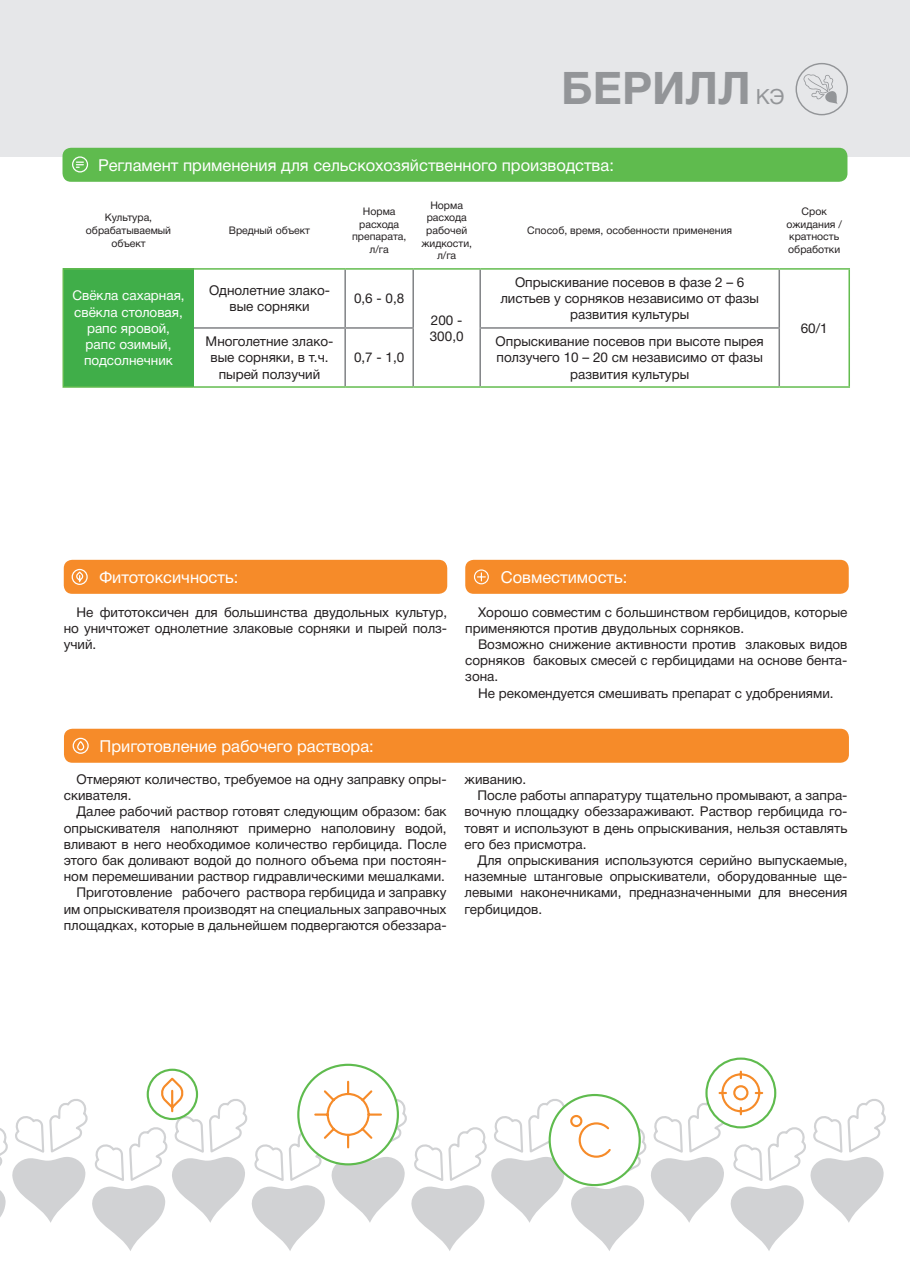
<style>
.page{position:relative;width:910px;height:1280px;background:#fff}
.page>*{position:absolute;margin:0;border:0;box-sizing:border-box;transform-origin:0 0}
.t1{font:700 45px "Helvetica Neue Cyr";color:#939598}
.t2{font:16.5px "Helvetica Neue Cyr";color:#fff}
.t3{font:13.5px/16.2px "Helvetica Neue Cyr";color:#231f20;text-align:center}
.t4{font:13.5px/16.2px "Helvetica Neue Cyr";color:#fff;text-align:center}
.t5{font:10.5px/12.6px "Helvetica Neue Cyr";color:#231f20;text-align:center}
.s1{font-weight:400;font-size:21px}
</style>
<div class="page">
<div style="left:0;top:0;width:910px;height:156px;background:#e6e7e9"></div>
<div style="left:64px;top:560px;width:383px;height:34px;background:#f68b29;border-radius:9px"></div>
<svg style="left:71px;top:568px;width:17px;height:17px"></svg>
<div style="left:465px;top:560px;width:384px;height:34px;background:#f68b29;border-radius:9px"></div>
<svg style="left:474px;top:569px;width:15px;height:16px"></svg>
<div style="left:63px;top:148px;width:784px;height:34px;background:#5fbb4e;border-radius:9px"></div>
<svg style="left:72px;top:156px;width:17px;height:17px"></svg>
<div style="left:63px;top:269px;width:131px;height:118px;background:#40ae49"></div>
<hr style="left:344px;top:270px;width:2px;height:57px;background:#808285">
<hr style="left:412px;top:270px;width:2px;height:57px;background:#808285">
<hr style="left:479px;top:270px;width:2px;height:57px;background:#808285">
<hr style="left:778px;top:270px;width:2px;height:57px;background:#808285">
<hr style="left:194px;top:327px;width:151px;height:2px;background:#808285">
<hr style="left:345px;top:327px;width:69px;height:2px;background:#808285">
<hr style="left:344px;top:329px;width:2px;height:57px;background:#808285">
<hr style="left:412px;top:329px;width:2px;height:57px;background:#808285">
<hr style="left:479px;top:327px;width:301px;height:2px;background:#808285">
<hr style="left:479px;top:329px;width:2px;height:57px;background:#808285">
<hr style="left:778px;top:329px;width:2px;height:57px;background:#808285">
<hr style="left:63px;top:268px;width:131px;height:2px;background:#63bc4f">
<hr style="left:63px;top:270px;width:1px;height:58px;background:#63bc4f">
<hr style="left:63px;top:328px;width:1px;height:58px;background:#63bc4f">
<hr style="left:63px;top:386px;width:131px;height:2px;background:#63bc4f">
<hr style="left:194px;top:268px;width:151px;height:2px;background:#63bc4f">
<hr style="left:345px;top:268px;width:68px;height:2px;background:#63bc4f">
<hr style="left:413px;top:268px;width:67px;height:2px;background:#63bc4f">
<hr style="left:413px;top:386px;width:67px;height:2px;background:#63bc4f">
<hr style="left:480px;top:268px;width:299px;height:2px;background:#63bc4f">
<hr style="left:779px;top:268px;width:71px;height:2px;background:#63bc4f">
<hr style="left:848px;top:270px;width:2px;height:58px;background:#63bc4f">
<hr style="left:848px;top:328px;width:2px;height:58px;background:#63bc4f">
<hr style="left:779px;top:386px;width:71px;height:2px;background:#63bc4f">
<hr style="left:194px;top:386px;width:151px;height:2px;background:#63bc4f">
<hr style="left:345px;top:386px;width:68px;height:2px;background:#63bc4f">
<hr style="left:480px;top:386px;width:299px;height:2px;background:#63bc4f">
<div style="left:64px;top:729px;width:785px;height:34px;background:#f68b29;border-radius:9px"></div>
<div style="left:73px;top:738px;width:16px;height:16px;border:1px solid #fff;border-radius:50%"></div>
<div style="left:77px;top:741px;width:7px;height:9px;border:1px solid #fff;border-radius:3px"></div>
<div style="left:795px;top:63px;width:53px;height:52px;border:1px solid #939598;border-radius:50%"></div>
<svg style="left:803px;top:74px;width:35px;height:30px"></svg>
<svg style="left:706px;top:1058px;width:69px;height:69px"></svg>
<svg style="left:0;top:1069px;width:886px;height:182px"></svg>
<h1 class="t1" style="left:561px;top:63px;width:225px">БЕРИЛЛ <span class="s1">КЭ</span></h1>
<p class="t2" style="left:98px;top:156px;width:517px">Регламент применения для сельскохозяйственного производства:</p>
<p class="t5" style="left:86px;top:212px;width:87px">Культура, обрабатываемый объект</p>
<p class="t5" style="left:352px;top:205px;width:56px">Норма расхода препарата, л/га</p>
<p class="t5" style="left:421px;top:199px;width:52px">Норма расхода рабочей жидкости, л/га</p>
<p class="t5" style="left:229px;top:224px;width:83px">Вредный объект</p>
<p class="t5" style="left:527px;top:224px;width:206px">Способ, время, особенности применения</p>
<p class="t4" style="left:72px;top:288px;width:114px">Свёкла сахарная, свёкла столовая, рапс яровой, рапс озимый, подсолнечник</p>
<p class="t3" style="left:209px;top:282px;width:122px">Однолетние злако&shy;вые сорняки</p>
<p class="t3" style="left:354px;top:290px;width:52px">0,6 - 0,8</p>
<p class="t3" style="left:206px;top:333px;width:129px">Многолетние злако&shy;вые сорняки, в т.ч. пырей ползучий</p>
<p class="t3" style="left:354px;top:350px;width:52px">0,7 - 1,0</p>
<p class="t3" style="left:430px;top:312px;width:35px;text-align:left">200 -<br>300,0</p>
<p class="t3" style="left:500px;top:274px;width:260px">Опрыскивание посевов в фазе 2 – 6 листьев у сорняков независимо от фазы развития культуры</p>
<p class="t3" style="left:496px;top:333px;width:270px">Опрыскивание посевов при высоте пырея ползучего 10 – 20 см независимо от фазы развития культуры</p>
<p class="t5" style="left:787px;top:205px;width:57px">Срок ожидания / кратность обработки</p>
<p class="t3" style="left:801px;top:320px;width:29px">60/1</p>
<p class="t2" style="left:99px;top:568px;width:140px">Фитотоксичность:</p>
<p class="t2" style="left:501px;top:568px;width:128px">Совместимость:</p>
<p class="t3" style="left:64px;top:604px;width:385px;text-align:justify;text-indent:13px">Не фитотоксичен для большинства двудольных культур, но уничтожет однолетние злаковые сорняки и пырей полз&shy;учий.</p>
<p class="t3" style="left:465px;top:604px;width:384px;text-align:left;text-indent:13px">Хорошо совместим с большинством гербицидов, которые применяются против двудольных сорняков.</p>
<p class="t3" style="left:465px;top:636px;width:384px;text-align:justify;text-indent:13px">Возможно снижение активности против злаковых видов сорняков баковых смесей с гербицидами на основе бента&shy;зона.</p>
<p class="t3" style="left:478px;top:685px;width:357px">Не рекомендуется смешивать препарат с удобрениями.</p>
<p class="t2" style="left:100px;top:737px;width:276px">Приготовление рабочего раствора:</p>
<p class="t3" style="left:64px;top:771px;width:384px;text-align:left;text-indent:13px">Отмеряют количество, требуемое на одну заправку опры&shy;скивателя.</p>
<p class="t3" style="left:64px;top:804px;width:384px;text-align:right">Далее рабочий раствор готовят следующим образом: бак опрыскивателя наполняют примерно наполовину водой, вливают в него необходимое количество гербицида. После этого бак доливают водой до полного объема при постоян&shy;ном перемешивании раствор гидравлическими мешалками.<br>Приготовление рабочего раствора гербицида и заправку им опрыскивателя производят на специальных заправочных площадках, которые в дальнейшем подвергаются обеззара-</p>
<p class="t3" style="left:465px;top:771px;width:63px">живанию.</p>
<p class="t3" style="left:477px;top:787px;width:372px">После работы аппаратуру тщательно промывают, а запра-</p>
<p class="t3" style="left:465px;top:804px;width:384px">вочную площадку обеззараживают. Раствор гербицида го-</p>
<p class="t3" style="left:465px;top:820px;width:384px">товят и используют в день опрыскивания, нельзя оставлять</p>
<p class="t3" style="left:465px;top:836px;width:123px">его без присмотра.</p>
<p class="t3" style="left:477px;top:852px;width:372px">Для опрыскивания используются серийно выпускаемые,</p>
<p class="t3" style="left:465px;top:868px;width:384px">наземные штанговые опрыскиватели, оборудованные ще-</p>
<p class="t3" style="left:465px;top:885px;width:384px">левыми наконечниками, предназначенными для внесения</p>
<p class="t3" style="left:465px;top:901px;width:79px">гербицидов.</p>
</div>
